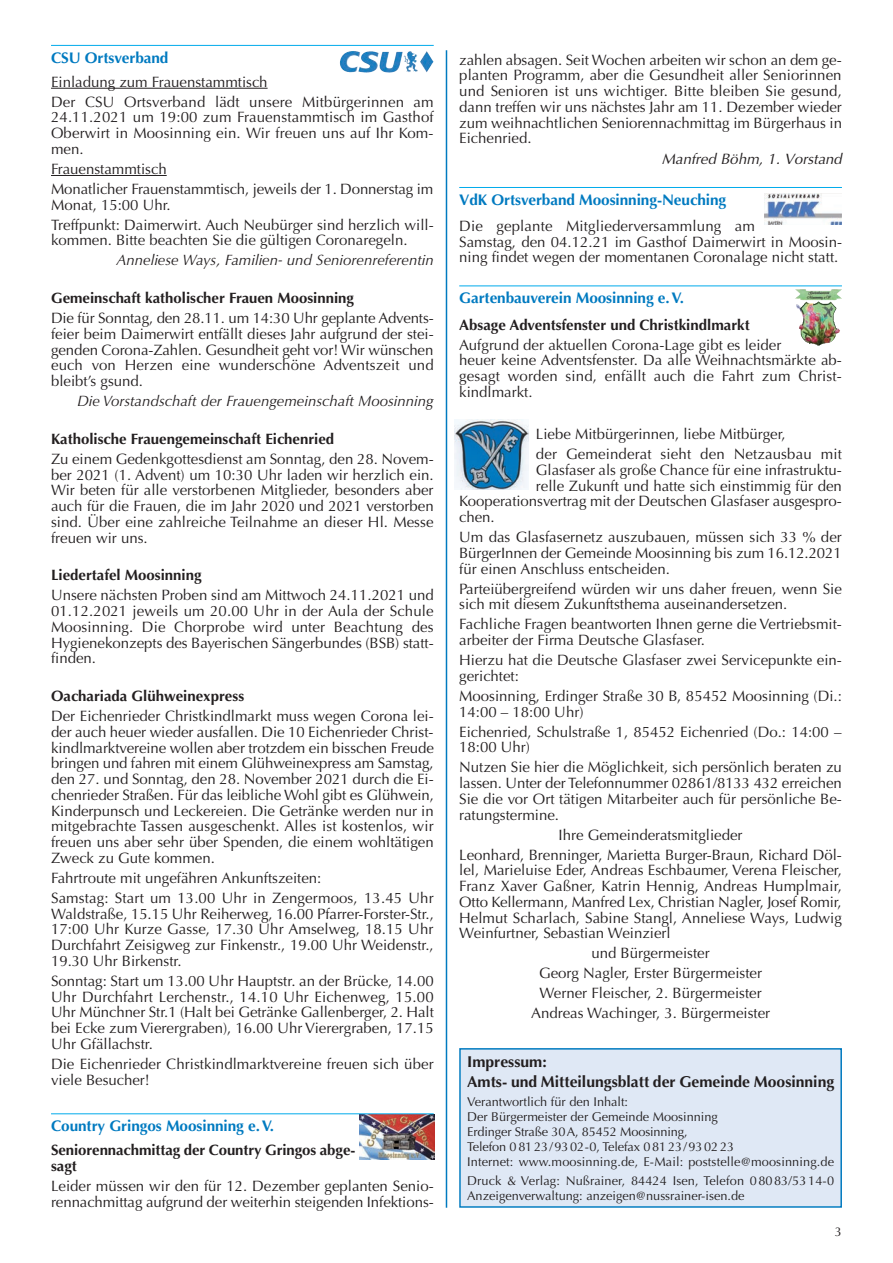
<style>
.page{position:relative;width:893px;height:1263px;background:#fff}
.page>*{position:absolute;margin:0;border:0;box-sizing:border-box;transform-origin:0 0}
.t1{font:700 15.75px/20px "Optima";color:#231f20}
.t2{font:700 15.3px "Optima";letter-spacing:-.005em;color:#007ac0}
.t3{font:15px/15.8px "Optima";color:#231f20}
.t4{font:700 15px/15.8px "Optima";color:#231f20}
.t5{font:italic 15px "Optima";color:#231f20}
.t6{font:italic 15px "Optima";color:#231f20}
.t7{font:12.75px/15px "Optima";color:#231f20}
</style>
<div class="page">
<hr style="left:446px;top:50px;width:1px;height:1158px;background:#007ac0">
<img style="left:454px;top:419px;width:75px;height:71px">
<img style="left:340px;top:51px;width:70px;height:22px">
<hr style="left:51px;top:45px;width:383px;height:1px;background:#00aaeb">
<hr style="left:51px;top:88px;width:217px;height:1px;background:#231f20">
<hr style="left:51px;top:175px;width:116px;height:1px;background:#231f20">
<img style="left:360px;top:1114px;width:74px;height:45px">
<hr style="left:51px;top:1113px;width:383px;height:1px;background:#00aaeb">
<img style="left:764px;top:194px;width:78px;height:31px">
<hr style="left:459px;top:187px;width:383px;height:1px;background:#00aaeb">
<img style="left:795px;top:289px;width:47px;height:57px">
<hr style="left:459px;top:285px;width:383px;height:1px;background:#00aaeb">
<div style="left:461px;top:1049px;width:379px;height:157px;background:#dfe8f5"></div>
<div style="left:459px;top:1048px;width:383px;height:160px;border:2px solid #007ac0"></div>
<p class="t2" style="left:51px;top:51px;width:119px">CSU Ortsverband</p>
<p class="t3" style="left:51px;top:73px;width:384px;line-height:20px">Einladung zum Frauenstammtisch<br>Der CSU Ortsverband lädt unsere Mitbürgerinnen am</p>
<p class="t3" style="left:51px;top:111px;width:384px;text-align:justify">24.11.2021 um 19:00 zum Frauenstammtisch im Gasthof Oberwirt in Moosinning ein. Wir freuen uns auf Ihr Kom&shy;men.</p>
<p class="t3" style="left:51px;top:160px;width:384px;line-height:20px">Frauenstammtisch<br>Monatlicher Frauenstammtisch, jeweils der 1. Donnerstag im</p>
<p class="t3" style="left:51px;top:196px;width:384px;line-height:20px">Monat, 15:00 Uhr.<br>Treffpunkt: Daimerwirt. Auch Neubürger sind herzlich will-</p>
<p class="t3" style="left:51px;top:234px;width:358px">kommen. Bitte beachten Sie die gültigen Coronaregeln.</p>
<p class="t5" style="left:117px;top:254px;width:319px">Anneliese Ways, Familien- und Seniorenreferentin</p>
<p class="t4" style="left:51px;top:290px;width:304px">Gemeinschaft katholischer Frauen Moosinning</p>
<p class="t3" style="left:51px;top:312px;width:384px;text-align:justify">Die für Sonntag, den 28.11. um 14:30 Uhr geplante Advents&shy;feier beim Daimerwirt entfällt dieses Jahr aufgrund der stei&shy;genden Corona-Zahlen. Gesundheit geht vor! Wir wünschen euch von Herzen eine wunderschöne Adventszeit und bleibt’s gsund.</p>
<p class="t5" style="left:77px;top:395px;width:358px">Die Vorstandschaft der Frauengemeinschaft Moosinning</p>
<p class="t4" style="left:51px;top:432px;width:285px">Katholische Frauengemeinschaft Eichenried</p>
<p class="t3" style="left:51px;top:452px;width:384px;text-align:justify">Zu einem Gedenkgottesdienst am Sonntag, den 28. Novem&shy;ber 2021 (1. Advent) um 10:30 Uhr laden wir herzlich ein.<br>Wir beten für alle verstorbenen Mitglieder, besonders aber auch für die Frauen, die im Jahr 2020 und 2021 verstorben sind. Über eine zahlreiche Teilnahme an dieser Hl. Messe freuen wir uns.</p>
<p class="t4" style="left:51px;top:569px;width:152px">Liedertafel Moosinning</p>
<p class="t3" style="left:51px;top:589px;width:384px;text-align:justify">Unsere nächsten Proben sind am Mittwoch 24.11.2021 und 01.12.2021 jeweils um 20.00 Uhr in der Aula der Schule Moosinning. Die Chorprobe wird unter Beachtung des Hygienekonzepts des Bayerischen Sängerbundes (BSB) statt - finden.</p>
<p class="t4" style="left:51px;top:690px;width:195px">Oachariada Glühweinexpress</p>
<p class="t3" style="left:51px;top:710px;width:384px;text-align:justify">Der Eichenrieder Christkindlmarkt muss wegen Corona lei&shy;der auch heuer wieder ausfallen. Die 10 Eichenrieder Christ&shy;kindlmarktvereine wollen aber trotzdem ein bisschen Freude bringen und fahren mit einem Glühweinexpress am Samstag, den 27. und Sonntag, den 28. November 2021 durch die Ei&shy;chenrieder Straßen. Für das leibliche Wohl gibt es Glühwein, Kinderpunsch und Leckereien. Die Getränke werden nur in mitgebrachte Tassen ausgeschenkt. Alles ist kostenlos, wir freuen uns aber sehr über Spenden, die einem wohltätigen Zweck zu Gute kommen.</p>
<p class="t3" style="left:51px;top:869px;width:384px;line-height:20px">Fahrtroute mit ungefähren Ankunftszeiten:<br>Samstag: Start um 13.00 Uhr in Zengermoos, 13.45 Uhr</p>
<p class="t3" style="left:51px;top:907px;width:384px;text-align:justify">Waldstraße, 15.15 Uhr Reiherweg, 16.00 Pfarrer-Forster-Str., 17:00 Uhr Kurze Gasse, 17.30 Uhr Amselweg, 18.15 Uhr Durchfahrt Zeisigweg zur Finkenstr., 19.00 Uhr Weidenstr., 19.30 Uhr Birkenstr.</p>
<p class="t3" style="left:51px;top:974px;width:384px;text-align:justify">Sonntag: Start um 13.00 Uhr Hauptstr. an der Brücke, 14.00<br>Uhr Durchfahrt Lerchenstr., 14.10 Uhr Eichenweg, 15.00<br>Uhr Münchner Str.1 (Halt bei Getränke Gallenberger, 2. Halt bei Ecke zum Vierergraben), 16.00 Uhr Vierergraben, 17.15<br>Uhr Gfällachstr.</p>
<p class="t3" style="left:51px;top:1057px;width:384px">Die Eichenrieder Christkindlmarktvereine freuen sich über viele Besucher!</p>
<p class="t2" style="left:51px;top:1120px;width:225px">Country Gringos Moosinning e.V.</p>
<p class="t4" style="left:51px;top:1144px;width:306px">Seniorennachmittag der Country Gringos abge&shy;sagt</p>
<p class="t3" style="left:51px;top:1180px;width:384px">Leider müssen wir den für 12. Dezember geplanten Senio&shy;rennachmittag aufgrund der weiterhin steigenden Infektions-</p>
<p class="t3" style="left:459px;top:53px;width:384px;text-align:justify">zahlen absagen. Seit Wochen arbeiten wir schon an dem ge&shy;planten Programm, aber die Gesundheit aller Seniorinnen und Senioren ist uns wichtiger. Bitte bleiben Sie gesund, dann treffen wir uns nächstes Jahr am 11. Dezember wieder zum weihnachtlichen Seniorennachmittag im Bürgerhaus in Eichenried.</p>
<p class="t6" style="left:662px;top:150px;width:185px">Manfred Böhm,1.Vorstand</p>
<p class="t2" style="left:459px;top:193px;width:268px">VdK Ortsverband Moosinning-Neuching</p>
<p class="t3" style="left:459px;top:219px;width:384px">Die geplante Mitgliederversammlung am<br>Samstag, den 04.12.21 im Gasthof Daimerwirt in Moosin&shy;ning findet wegen der momentanen Coronalage nicht statt.</p>
<p class="t2" style="left:459px;top:292px;width:226px">Gartenbauverein Moosinning e.V.</p>
<p class="t4" style="left:459px;top:318px;width:292px">Absage Adventsfenster und Christkindlmarkt</p>
<p class="t3" style="left:459px;top:338px;width:384px">Aufgrund der aktuellen Corona-Lage gibt es leider<br>heuer keine Adventsfenster. Da alle Weihnachtsmärkte ab&shy;gesagt worden sind, enfällt auch die Fahrt zum Christ&shy;kindlmarkt.</p>
<p class="t3" style="left:536px;top:425px;width:307px;line-height:20px">Liebe Mitbürgerinnen, liebe Mitbürger,<br>der Gemeinderat sieht den Netzausbau mit</p>
<p class="t3" style="left:536px;top:463px;width:308px">Glasfaser als große Chance für eine in fra struk tu -</p>
<p class="t3" style="left:536px;top:479px;width:308px">relle Zukunft und hatte sich einstimmig für den</p>
<p class="t3" style="left:459px;top:495px;width:384px">Kooperationsvertrag mit der Deutschen Glasfaser ausgespro-</p>
<p class="t3" style="left:459px;top:511px;width:37px">chen.</p>
<p class="t3" style="left:459px;top:531px;width:384px;text-align:justify">Um das Glasfasernetz auszubauen, müssen sich 33 % der BürgerInnen der Ge meinde Moosinning bis zum 16.12.2021 für einen Anschluss entscheiden.</p>
<p class="t3" style="left:459px;top:582px;width:384px">Parteiübergreifend würden wir uns daher freuen, wenn Sie sich mit diesem Zukunfts thema auseinandersetzen.</p>
<p class="t3" style="left:459px;top:618px;width:384px">Fachliche Fragen beantworten Ihnen gerne die Vertriebsmit&shy;arbeiter der Firma Deut sche Glasfaser.</p>
<p class="t3" style="left:459px;top:654px;width:384px">Hierzu hat die Deutsche Glasfaser zwei Servicepunkte ein&shy;gerichtet:</p>
<p class="t3" style="left:459px;top:689px;width:384px">Moosinning, Erdinger Straße 30 B, 85452 Moosinning (Di.:<br>14:00 – 18:00 Uhr)</p>
<p class="t3" style="left:459px;top:725px;width:384px">Eichenried, Schulstraße 1, 85452 Eichenried (Do.: 14:00 –<br>18:00 Uhr)</p>
<p class="t3" style="left:459px;top:761px;width:384px;text-align:justify">Nutzen Sie hier die Möglichkeit, sich persönlich beraten zu lassen. Unter der Telefon nummer 02861/8133 432 erreichen Sie die vor Ort tätigen Mitarbeiter auch für per sönliche Be&shy;ratungstermine.</p>
<p class="t3" style="left:459px;top:826px;width:384px;line-height:20px;text-align:center">Ihre Gemeinderatsmitglieder<br>Leonhard, Brenninger, Marietta Burger-Braun, Richard Döl-</p>
<p class="t3" style="left:459px;top:864px;width:384px;text-align:justify">lel, Marieluise Eder, An dreas Eschbaumer, Verena Fleischer, Franz Xaver Gaßner, Katrin Hennig, Andreas Humplmair, Otto Kellermann, Manfred Lex, Christian Nagler, Josef Romir, Helmut Scharlach, Sabine Stangl, Anneliese Ways, Ludwig Weinfurtner, Sebastian Weinzierl</p>
<p class="t3" style="left:531px;top:945px;width:241px;line-height:20px;text-align:center">und Bürgermeister<br>Georg Nagler, Erster Bürgermeister<br>Werner Fleischer, 2. Bürgermeister<br>Andreas Wachinger, 3. Bürgermeister</p>
<p class="t1" style="left:467px;top:1053px;width:369px">Impressum:<br>Amts- und Mitteilungsblatt der Gemeinde Moosinning</p>
<p class="t7" style="left:467px;top:1095px;width:368px">Verantwortlich für den Inhalt:<br>Der Bürgermeister der Gemeinde Moosinning<br>Erdinger Straße 30 A, 85452 Moosinning,<br>Telefon 0 81 23/93 02-0, Telefax 0 81 23/93 02 23<br>Internet: www.moosinning.de, E-Mail: poststelle@moosinning.de</p>
<p class="t7" style="left:467px;top:1174px;width:368px">Druck &amp; Verlag: Nußrainer, 84424 Isen, Telefon 08083/53 14-0<br>Anzeigenverwaltung: anzeigen@nussrainer-isen.de</p>
<p class="t7" style="left:835px;top:1226px;width:9px">3</p>
</div>
